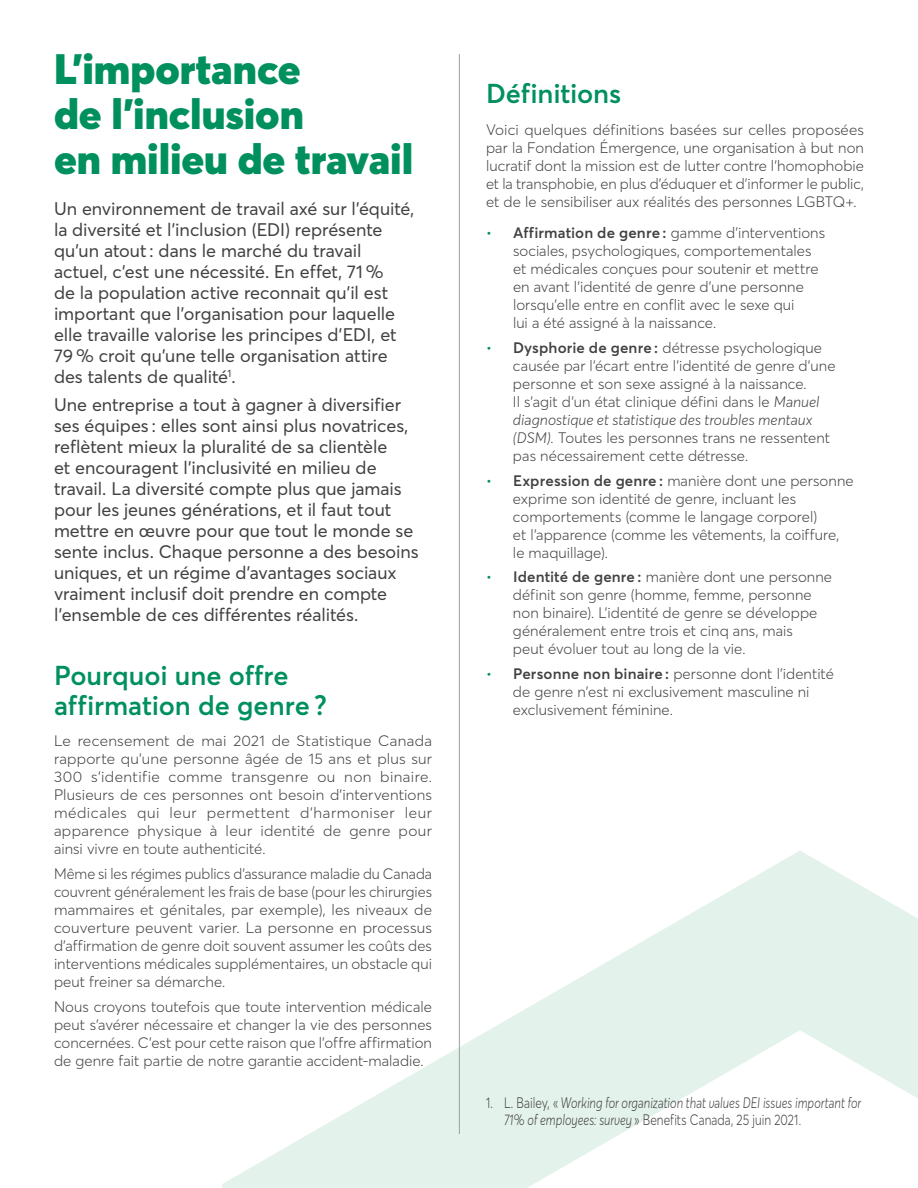
<style>
.page{position:relative;width:918px;height:1188px;background:#fff}
.page>*{position:absolute;margin:0;border:0;box-sizing:border-box;transform-origin:0 0}
.t1{font:900 42px/45px "Desjardins Sans";color:#00905e}
.t2{font:600 27px/30px "Desjardins Sans";letter-spacing:-.005em;color:#00905e}
.t3{font:18px/21px "Desjardins Sans";color:#414042}
.t4{font:300 15px/18px "Desjardins Sans";letter-spacing:.005em;color:#414042}
.t5{font:italic 300 15px/16.8px "Desjardins Sans";color:#414042;scale:.8 1}
.s1{color:#00905e}
.s2{font-weight:600}
.s3{font-style:italic}
.s4{font-style:normal}
</style>
<div class="page">
<svg style="left:222px;top:850px;width:696px;height:338px"></svg>
<hr style="left:459px;top:54px;width:1px;height:1080px;background:#9d9fa2">
<h1 class="t1" style="left:54px;top:46px;width:361px">L’importance<br>de l’inclusion<br>en milieu de travail</h1>
<p class="t3" style="left:54px;top:198px;width:362px">Un environnement de travail axé sur l’équité, la diversité et l’inclusion (EDI) représente qu’un atout : dans le marché du travail actuel, c’est une nécessité. En effet, 71 %<br>de la population active reconnait qu’il est important que l’organisation pour laquelle elle travaille valorise les principes d’EDI, et 79 % croit qu’une telle organisation attire des talents de qualité<sup>1</sup>.</p>
<p class="t3" style="left:54px;top:394px;width:366px">Une entreprise a tout à gagner à diversifier ses équipes : elles sont ainsi plus novatrices, reflètent mieux la pluralité de sa clientèle<br>et encouragent l’inclusivité en milieu de travail. La diversité compte plus que jamais pour les jeunes générations, et il faut tout mettre en œuvre pour que tout le monde se sente inclus. Chaque personne a des besoins uniques, et un régime d’avantages sociaux vraiment inclusif doit prendre en compte l’ensemble de ces différentes réalités.</p>
<h2 class="t2" style="left:54px;top:660px;width:274px">Pourquoi une offre affirmation de genre ?</h2>
<p class="t4" style="left:54px;top:732px;width:380px;text-align:justify">Le recensement de mai 2021 de Statistique Canada rapporte qu’une personne âgée de 15 ans et plus sur 300 s’identifie comme transgenre ou non binaire.<br>Plusieurs de ces personnes ont besoin d’interventions médicales qui leur permettent d’harmoniser leur apparence physique à leur identité de genre pour ainsi vivre en toute authenticité.</p>
<p class="t4" style="left:54px;top:865px;width:380px;text-align:justify">Même si les régimes publics d’assurance maladie du Canada couvrent généralement les frais de base (pour les chirurgies mammaires et génitales, par exemple), les niveaux de couverture peuvent varier. La personne en processus d’affirmation de genre doit souvent assumer les coûts des interventions médicales supplémentaires, un obstacle qui peut freiner sa démarche.</p>
<p class="t4" style="left:54px;top:997px;width:380px;text-align:justify">Nous croyons toutefois que toute intervention médicale peut s’avérer nécessaire et changer la vie des personnes concernées. C’est pour cette raison que l’offre affirmation de genre fait partie de notre garantie accident-maladie.</p>
<h2 class="t2" style="left:486px;top:79px;width:137px">Définitions</h2>
<p class="t4" style="left:486px;top:120px;width:380px;text-align:justify">Voici quelques définitions basées sur celles proposées par la Fondation Émergence, une organisation à but non lucratif dont la mission est de lutter contre l’homophobie et la transphobie, en plus d’éduquer et d’informer le public, et de le sensibiliser aux réalités des personnes LGBTQ+.</p>
<p class="t4" style="left:513px;top:224px;width:314px;text-indent:-27px"><span class="s1">•</span> <span class="s2">Affirmation de genre :</span> gamme d’interventions sociales, psychologiques, comportementales et médicales conçues pour soutenir et mettre en avant l’identité de genre d’une personne lorsqu’elle entre en conflit avec le sexe qui<br>lui a été assigné à la naissance.</p>
<p class="t4" style="left:513px;top:339px;width:324px;text-indent:-27px"><span class="s1">•</span> <span class="s2">Dysphorie de genre :</span> détresse psychologique causée par l’écart entre l’identité de genre d’une personne et son sexe assigné à la naissance.<br>Il s’agit d’un état clinique défini dans le <span class="s3">Manuel diagnostique et statistique des troubles mentaux (DSM).</span> Toutes les personnes trans ne ressentent pas nécessairement cette détresse.</p>
<p class="t4" style="left:513px;top:471px;width:342px;text-indent:-27px"><span class="s1">•</span> <span class="s2">Expression de genre :</span> manière dont une personne exprime son identité de genre, incluant les comportements (comme le langage corporel)<br>et l’apparence (comme les vêtements, la coiffure, le maquillage).</p>
<p class="t4" style="left:513px;top:568px;width:321px;text-indent:-27px"><span class="s1">•</span> <span class="s2">Identité de genre :</span> manière dont une personne définit son genre (homme, femme, personne non binaire). L’identité de genre se développe généralement entre trois et cinq ans, mais<br>peut évoluer tout au long de la vie.</p>
<p class="t4" style="left:513px;top:665px;width:322px;text-indent:-27px"><span class="s1">•</span> <span class="s2">Personne non binaire :</span> personne dont l’identité de genre n’est ni exclusivement masculine ni exclusivement féminine.</p>
<p class="t5" style="left:504px;top:1094px;width:448px;text-indent:-18px"><span class="s4">1. L. Bailey, «</span> Working for organization that values DEI issues important for<br>71% of employees: survey <span class="s4">» Benefits Canada, 25 juin 2021.</span></p>
</div>
